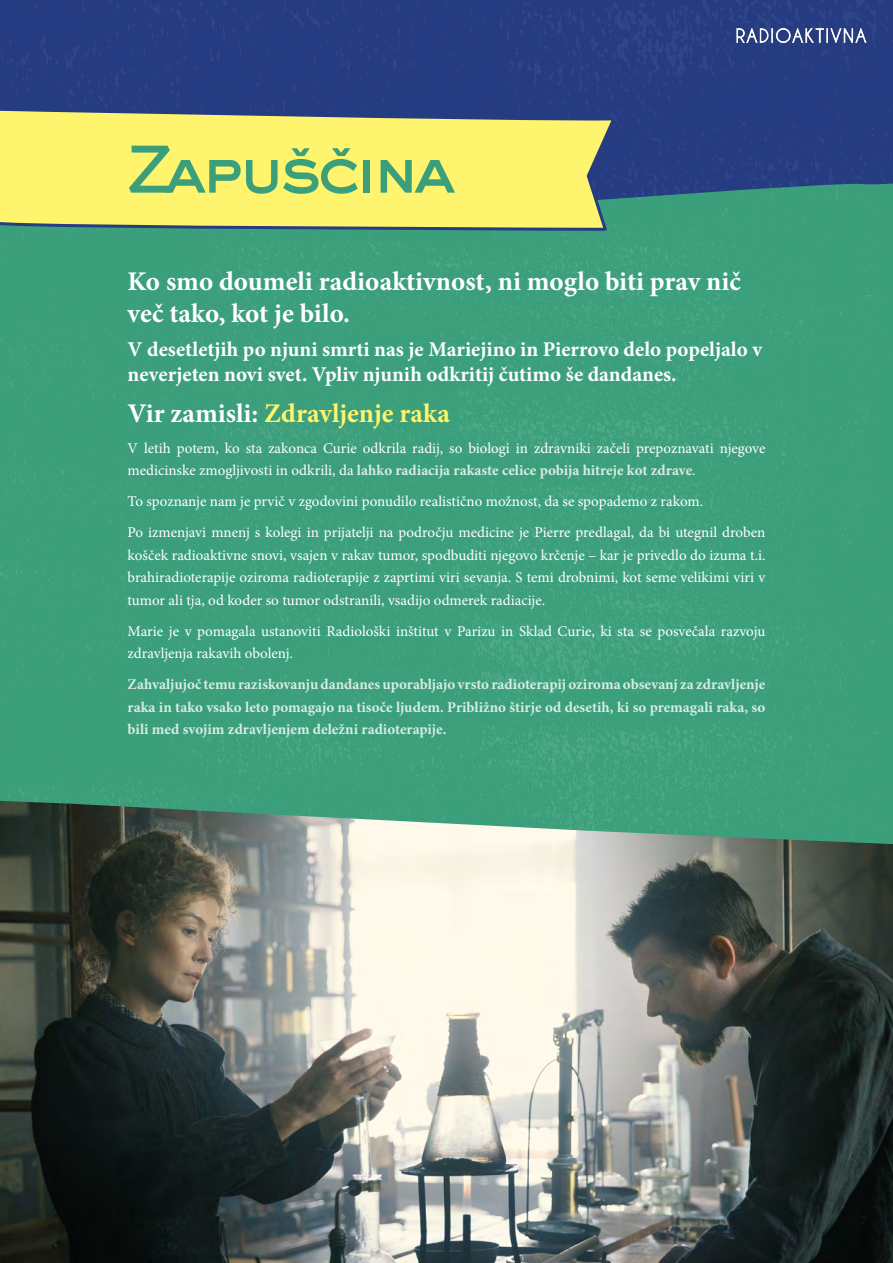
<style>
.page{position:relative;width:893px;height:1263px;background:#fff}
.page>*{position:absolute;margin:0;border:0;box-sizing:border-box;transform-origin:0 0}
.Titles_-_Sackers{font:800 63px "Sackers Gothic Std";letter-spacing:-.12em;color:#3b9f7b}
.Subheading_on_dark{font:700 27px/32.4px "Minion Pro";color:#fff}
.Subheading_on_dark-2{font:700 27px "Minion Pro";color:#fff46d}
.Sub-sub_on_dark{font:700 21px/25.2px "Minion Pro";color:#fff}
.Body_on_dark{font:15px/22.5px "Minion Pro";color:#fff}
.Body_on_dark-2{font:700 15px/22.5px "Minion Pro";color:#d8ece4;text-align:justify}
.s1{color:#fff}
.s2{font-weight:700;color:#d8ece4}
</style>
<div class="page">
<div style="left:0;top:0;width:893px;height:180px;background:#253c82"></div>
<img style="left:0;top:845px;width:893px;height:418px">
<img style="left:0;top:182px;width:893px;height:662px">
<svg style="left:0;top:106px;width:618px;height:143px;background:#c9d271"></svg>
<svg style="left:332px;top:148px;width:18px;height:8px"></svg>
<img style="left:736px;top:26px;width:131px;height:19px">
<p class="Titles_-_Sackers" style="left:128px;top:127px;width:331px">Zapušcina</p>
<p class="Subheading_on_dark" style="left:128px;top:264px;width:615px">Ko smo doumeli radioaktivnost, ni moglo biti prav nič več tako, kot je bilo.</p>
<p class="Sub-sub_on_dark" style="left:128px;top:336px;width:636px">V desetletjih po njuni smrti nas je Mariejino in Pierrovo delo popeljalo v neverjeten novi svet. Vpliv njunih odkritij čutimo še dandanes.</p>
<p class="Subheading_on_dark-2" style="left:128px;top:394px;width:324px"><span class="s1">Vir zamisli:</span> Zdravljenje raka</p>
<p class="Body_on_dark" style="left:128px;top:437px;width:639px">V letih potem, ko sta zakonca Curie odkrila radij, so biologi in zdravniki začeli prepoznavati njegove medicinske zmogljivosti in odkrili, da <span class="s2">lahko radiacija rakaste celice pobija hitreje kot zdrave</span>.</p>
<p class="Body_on_dark" style="left:128px;top:490px;width:577px">To spoznanje nam je prvič v zgodovini ponudilo realistično možnost, da se spopademo z rakom.</p>
<p class="Body_on_dark" style="left:128px;top:521px;width:639px;text-align:justify">Po izmenjavi mnenj s kolegi in prijatelji na področju medicine je Pierre predlagal, da bi utegnil droben košček radioaktivne snovi, vsajen v rakav tumor, spodbuditi njegovo krčenje – kar je privedlo do izuma t.i. brahiradioterapije oziroma radioterapije z zaprtimi viri sevanja. S temi drobnimi, kot seme velikimi viri v tumor ali tja, od koder so tumor odstranili, vsadijo odmerek radiacije.</p>
<p class="Body_on_dark" style="left:128px;top:620px;width:639px">Marie je v pomagala ustanoviti Radiološki inštitut v Parizu in Sklad Curie, ki sta se posvečala razvoju zdravljenja rakavih obolenj.</p>
<p class="Body_on_dark-2" style="left:128px;top:673px;width:639px">Zahvaljujoč temu raziskovanju dandanes uporabljajo vrsto radioterapij oziroma obsevanj za zdravljenje raka in tako vsako leto pomagajo na tisoče ljudem. Približno štirje od desetih, ki so premagali raka, so bili med svojim zdravljenjem deležni radioterapije.</p>
</div>
